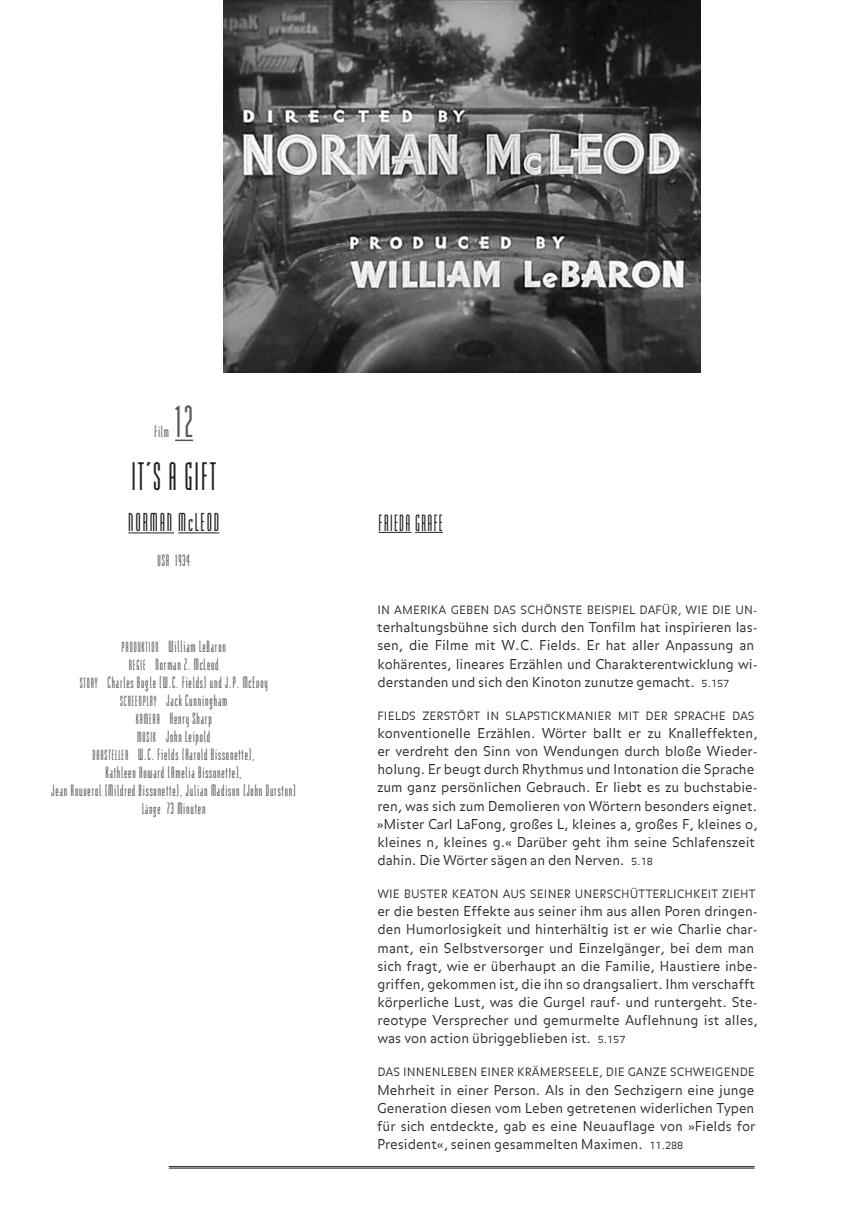
<style>
.page{position:relative;width:849px;height:1221px;background:#fff}
.page>*{position:absolute;margin:0;border:0;box-sizing:border-box;transform-origin:0 0}
.t1{font:45.5px "Modula Tall";color:#57585a}
.t2{font:40.25px "Modula Tall";color:#231f20}
.t3{font:26.25px "Modula Tall";letter-spacing:.065em;color:#231f20}
.t4{font:23.8px "Modula Tall";letter-spacing:.05em;color:#231f20}
.t5{font:16.62px/18px "Modula Tall";letter-spacing:.05em;color:#57585a;text-align:center}
.t6{font:300 13.47px/18px "Balance";color:#231f20}
.t7{font:300 11.38px "Balance";letter-spacing:.01em;color:#231f20}
.s1{font-size:14.88px}
.s2{font-size:15.75px}
.s3{font-size:10.5px}
</style>
<div class="page">
<hr style="left:169px;top:1167px;width:585px;height:1px;background:#231f20">
<hr style="left:169px;top:1166px;width:585px;height:1px;background:#231f20">
<img style="left:223px;top:0;width:476px;height:372px">
<hr style="left:378px;top:532px;width:33px;height:1px;background:#231f20">
<svg style="left:415px;top:532px;width:28px;height:1px"></svg>
<svg style="left:175px;top:439px;width:18px;height:2px"></svg>
<hr style="left:128px;top:532px;width:46px;height:1px;background:#231f20">
<hr style="left:178px;top:532px;width:41px;height:1px;background:#231f20">
<h1 class="t1" style="left:175px;top:400px;width:19px">12</h1>
<h2 class="t2" style="left:131px;top:456px;width:86px">It’s a gift</h2>
<h3 class="t3" style="left:128px;top:509px;width:93px">Norman Mcleod</h3>
<p class="t5" style="left:157px;top:552px;width:34px">USA 1934</p>
<p class="t5" style="left:154px;top:423px;width:16px">Film</p>
<p class="t5" style="left:52px;top:637px;width:246px"><span class="s1">Produktion</span> William LeBaron<br><span class="s1">Regie</span> Norman Z. McLeod<br><span class="s1">story</span> Charles Bogle (W.C. Fields) und J.P. McEvoy<br><span class="s1">Screenplay</span> Jack Cunningham<br><span class="s1">Kamera</span> Henry Sharp<br><span class="s1">Musik</span> John Leipold<br><span class="s1">Darsteller</span> W.C. Fields (Harold Bissonette),<br>Kathleen Howard (Amelia Bissonette),<br>Jean Rouverol (Mildred Bissonette), Julian Madison (John Durston)<br><span class="s2">Länge</span> 73 Minuten</p>
<h3 class="t4" style="left:378px;top:511px;width:66px">Frieda Grafe</h3>
<p class="t7" style="left:377px;top:603px;width:381px">In Ameri ka geben das schönste Beispi el dafür, wi e di e Un-</p>
<p class="t6" style="left:377px;top:619px;width:382px">terhaltungsbühne sich durch den Tonfilm hat inspirieren las&shy;sen, die Filme mit W.C. Fields. Er hat aller Anpassung an kohärentes, lineares Erzählen und Charakterentwicklung wi&shy;derstanden und sich den Kinoton zunutze gemacht. <span class="s3">5.157</span></p>
<p class="t7" style="left:377px;top:709px;width:378px">Fi elds zerstört i n Slapsti ckmani er mit der Sprache das</p>
<p class="t6" style="left:376px;top:725px;width:382px">konventionelle Erzählen. Wörter ballt er zu Knalleffekten, er verdreht den Sinn von Wendungen durch bloße Wieder&shy;holung. Er beugt durch Rhythmus und Intonation die Sprache zum ganz persönlichen Gebrauch. Er liebt es zu buchstabie&shy;ren, was sich zum Demolieren von Wörtern besonders eignet. »M ister Carl LaFong, großes L, kleines a, großes F, kleines o, kleines n, kleines g.« Darüber geht ihm seine Schlafenszeit dahin. Die Wörter sägen an den Nerven. <span class="s3">5.18</span></p>
<p class="t7" style="left:377px;top:887px;width:379px">Wi e Buster Keaton aus sei ner Unerschütterlichkeit zi eht</p>
<p class="t6" style="left:377px;top:903px;width:382px">er die besten Effekte aus seiner ihm aus allen Poren dringen&shy;den H umorlosigkeit und hinterhältig ist er wie Charlie char&shy;mant, ein Selbstversorger und Einzelgänger, bei dem man sich fragt, wie er überhaupt an die Familie, Haustiere inbe&shy;griffen, gekommen ist, die ihn so drangsaliert. Ihm verschafft körperliche Lust, was die Gurgel rauf- und runtergeht. Ste&shy;reotype Versprecher und gemurmelte Auflehnung ist alles, was von action übriggeblieben ist. <span class="s3">5.157</span></p>
<p class="t7" style="left:377px;top:1065px;width:379px">Das Innenleben ei ner Krämerseele, di e ganze schweigende</p>
<p class="t6" style="left:377px;top:1081px;width:379px;text-align:justify">Mehrheit in einer Person. Als in den Sechzigern eine junge Generation diesen vom Leben getretenen widerlichen Typen für sich entdeckte, gab es eine Neuauflage von »Fields for President«, seinen gesammelten Maximen. <span class="s3">11.288</span></p>
</div>
